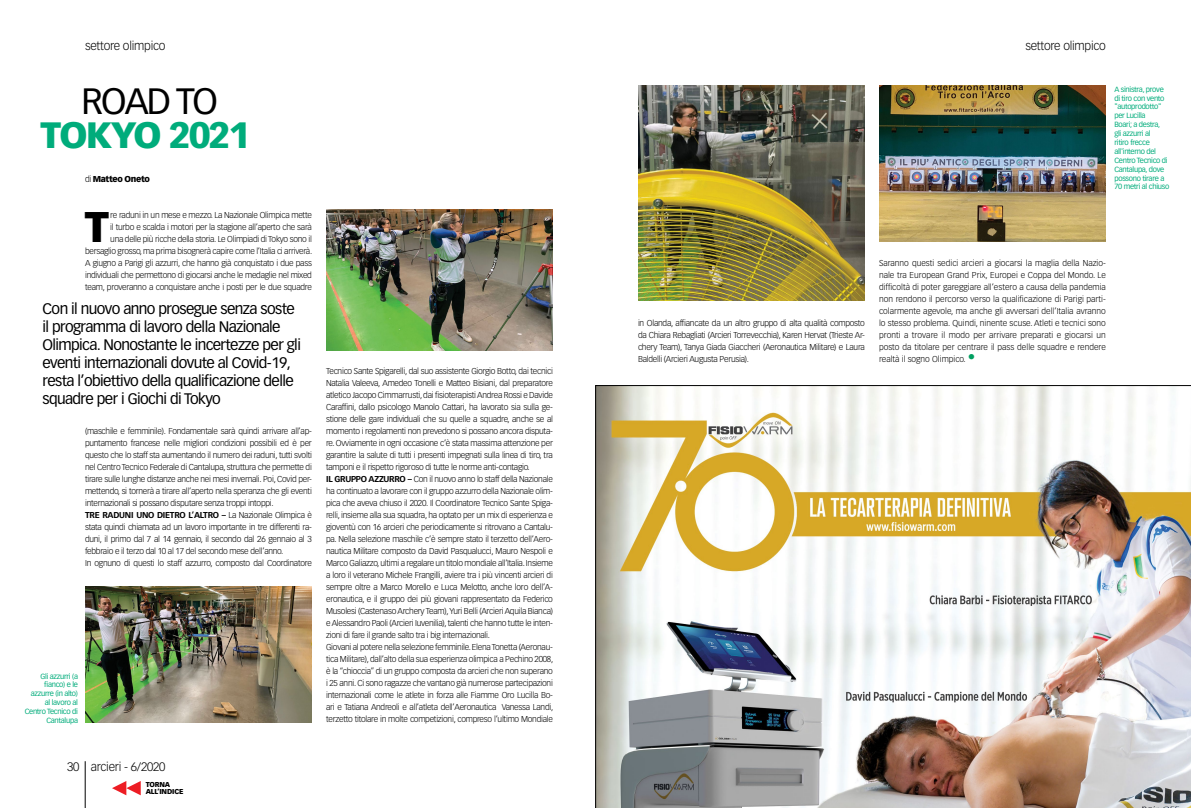
<style>
.page{position:relative;width:1191px;height:808px;background:#fff}
.page>*{position:absolute;margin:0;border:0;box-sizing:border-box;transform-origin:0 0}
.t1{font:900 42.1px "Vectora LT Std";color:#000}
.t2{font:900 36px "Vectora LT Std";letter-spacing:-.04em;color:#00ac7b}
.t3{font:36px "Vectora LT Std";letter-spacing:-.05em;color:#000}
.t4{font:15px/18px "Vectora LT Std";letter-spacing:-.04em;color:#000}
.t5{font:300 12px "Vectora LT Std";letter-spacing:-.02em;color:#000}
.t6{font:300 8.4px/12px "Vectora LT Std";letter-spacing:-.03em;color:#000}
.t7{font:900 8.4px "Vectora LT Std";letter-spacing:-.04em;color:#000}
.t8{font:7.4px/8.9px "Vectora LT Std";letter-spacing:-.04em;color:#00ac7b;text-align:right}
.t9{font:900 7px/7px "Vectora LT Std";letter-spacing:-.02em;color:#000}
.s1{font-weight:300}
.s2{font-weight:700}
.s3{font-weight:900;font-size:15px;color:#009f60}
</style>
<div class="page">
<img style="left:85px;top:587px;width:227px;height:136px">
<img style="left:326px;top:210px;width:226px;height:140px">
<img style="left:638px;top:86px;width:226px;height:214px">
<img style="left:879px;top:86px;width:226px;height:156px">
<img style="left:595px;top:385px;width:596px;height:423px">
<hr style="left:85px;top:761px;width:1px;height:47px;background:#000">
<svg style="left:112px;top:781px;width:29px;height:14px"></svg>
<h3 class="t5" style="left:85px;top:39px;width:82px">settore olimpico</h3>
<h3 class="t5" style="left:1025px;top:39px;width:82px">settore olimpico</h3>
<h2 class="t3" style="left:81px;top:80px;width:138px">ROAD TO</h2>
<h2 class="t2" style="left:40px;top:113px;width:211px">TOKYO 2021</h2>
<p class="t7" style="left:85px;top:174px;width:66px"><span class="s1">di</span> Matteo Oneto</p>
<p class="t6" style="left:85px;top:209px;width:229px;text-align:right">re raduni in un mese e mezzo. La Nazionale Olimpica mette<br>il turbo e scalda i motori per la stagione all’aperto che sarà<br>una delle più ricche della storia. Le Olimpiadi di Tokyo sono il bersaglio grosso, ma prima bisognerà capire come l’Italia ci arriverà.<br>A giugno a Parigi gli azzurri, che hanno già conquistato i due pass individuali che permettono di giocarsi anche le medaglie nel mixed team, proveranno a conquistare anche i posti per le due squadre</p>
<h1 class="t1" style="left:85px;top:201px;width:26px">T</h1>
<p class="t4" style="left:43px;top:300px;width:260px">Con il nuovo anno prosegue senza soste il programma di lavoro della Nazionale Olimpica. Nonostante le incertezze per gli eventi internazionali dovute al Covid-19, resta l’obiettivo della qualificazione delle squadre per i Giochi di Tokyo</p>
<p class="t6" style="left:85px;top:425px;width:228px">(maschile e femminile). Fondamentale sarà quindi arrivare all’ap&shy;puntamento francese nelle migliori condizioni possibili ed è per questo che lo staff sta aumentando il numero dei raduni, tutti svolti nel Centro Tecnico Federale di Cantalupa, struttura che permette di tirare sulle lunghe distanze anche nei mesi invernali. Poi, Covid per&shy;mettendo, si tornerà a tirare all’aperto nella speranza che gli eventi internazionali si possano disputare senza troppi intoppi.<br><span class="s2">TRE RADUNI UNO DIETRO L’ALTRO –</span> La Nazionale Olimpica è stata quindi chiamata ad un lavoro importante in tre differenti ra&shy;duni, il primo dal 7 al 14 gennaio, il secondo dal 26 gennaio al 3 febbraio e il terzo dal 10 al 17 del secondo mese dell’anno.<br>In ognuno di questi lo staff azzurro, composto dal Coordinatore</p>
<p class="t8" style="left:25px;top:671px;width:55px">Gli azzurri (a fianco) e le azzurre (in alto) al lavoro al<br>Centro Tecnico di<br>Cantalupa</p>
<p class="t6" style="left:326px;top:365px;width:229px">Tecnico Sante Spigarelli, dal suo assistente Giorgio Botto, dai tecnici Natalia Valeeva, Amedeo Tonelli e Matteo Bisiani, dal preparatore atletico Jacopo Cimmarrusti, dai fisioterapisti Andrea Rossi e Davide Caraffini, dallo psicologo Manolo Cattari, ha lavorato sia sulla ge&shy;stione delle gare individuali che su quelle a squadre, anche se al momento i regolamenti non prevedono si possano ancora disputa&shy;re. Ovviamente in ogni occasione c’è stata massima attenzione per garantire la salute di tutti i presenti impegnati sulla linea di tiro, tra tamponi e il rispetto rigoroso di tutte le norme anti-contagio.<br><span class="s2">IL GRUPPO AZZURRO –</span> Con il nuovo anno lo staff della Nazionale ha continuato a lavorare con il gruppo azzurro della Nazionale olim&shy;pica che aveva chiuso il 2020. Il Coordinatore Tecnico Sante Spiga&shy;relli, insieme alla sua squadra, ha optato per un mix di esperienza e gioventù con 16 arcieri che periodicamente si ritrovano a Cantalu&shy;pa. Nella selezione maschile c’è sempre stato il terzetto dell’Aero&shy;nautica Militare composto da David Pasqualucci, Mauro Nespoli e Marco Galiazzo, ultimi a regalare un titolo mondiale all’Italia. Insieme a loro il veterano Michele Frangilli, aviere tra i più vincenti arcieri di sempre oltre a Marco Morello e Luca Melotto, anche loro dell’A&shy;eronautica, e il gruppo dei più giovani rappresentato da Federico Musolesi (Castenaso Archery Team), Yuri Belli (Arcieri Aquila Bianca) e Alessandro Paoli (Arcieri Iuvenilia), talenti che hanno tutte le inten&shy;zioni di fare il grande salto tra i big internazionali.<br>Giovani al potere nella selezione femminile. Elena Tonetta (Aeronau&shy;tica Militare), dall’alto della sua esperienza olimpica a Pechino 2008, è la “chioccia” di un gruppo composta da arcieri che non superano i 25 anni. Ci sono ragazze che vantano già numerose partecipazioni internazionali come le atlete in forza alle Fiamme Oro Lucilla Bo&shy;ari e Tatiana Andreoli e all’atleta dell’Aeronautica Vanessa Landi, terzetto titolare in molte competizioni, compreso l’ultimo Mondiale</p>
<p class="t8" style="left:1114px;top:85px;width:56px;text-align:left">A sinistra, prove di tiro con vento "autoprodotto" per Lucilla<br>Boari; a destra,<br>gli azzurri al<br>ritiro frecce all'interno del<br>Centro Tecnico di<br>Cantalupa, dove possono tirare a<br>70 metri al chiuso</p>
<p class="t6" style="left:638px;top:317px;width:228px;text-align:justify">in Olanda, affiancate da un altro gruppo di alta qualità composto da Chiara Rebagliati (Arcieri Torrevecchia), Karen Hervat (Trieste Ar&shy;chery Team), Tanya Giada Giaccheri (Aeronautica Militare) e Laura Baldelli (Arcieri Augusta Perusia).</p>
<p class="t6" style="left:879px;top:257px;width:228px;text-align:justify">Saranno questi sedici arcieri a giocarsi la maglia della Nazio&shy;nale tra European Grand Prix, Europei e Coppa del Mondo. Le difficoltà di poter gareggiare all’estero a causa della pandemia non rendono il percorso verso la qualificazione di Parigi parti&shy;colarmente agevole, ma anche gli avversari dell’Italia avranno lo stesso problema. Quindi, ninente scuse. Atleti e tecnici sono pronti a trovare il modo per arrivare preparati e giocarsi un posto da titolare per centrare il pass delle squadre e rendere realtà il sogno Olimpico. <span class="s3">•</span></p>
<h3 class="t5" style="left:67px;top:759px;width:100px">30 arcieri - 6/2020</h3>
<p class="t9" style="left:146px;top:781px;width:39px">TORNA<br>ALL’INDICE</p>
</div>
